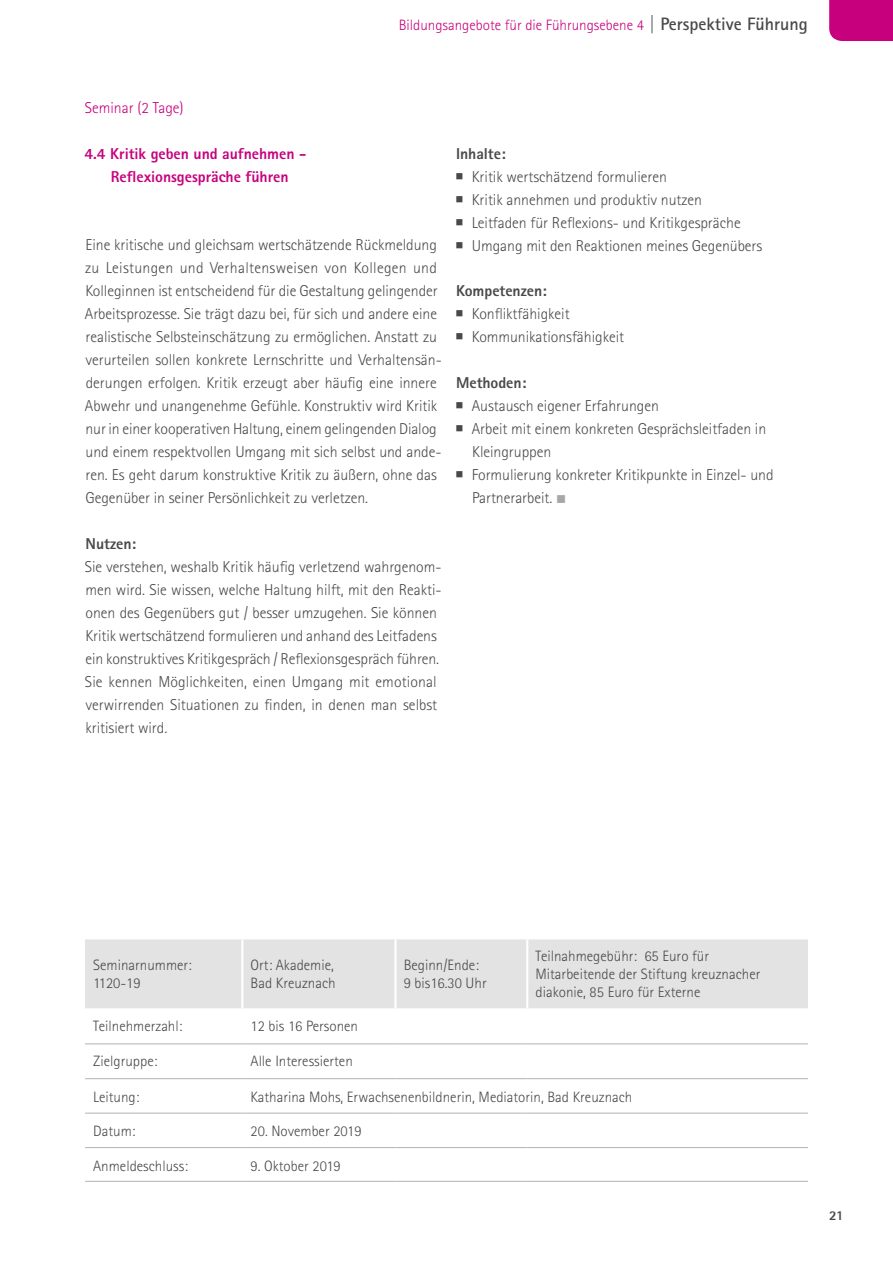
<style>
.page{position:relative;width:893px;height:1263px;background:#fff}
.page>*{position:absolute;margin:0;border:0;box-sizing:border-box;transform-origin:0 0}
.t1{font:300 15.75px/23px "Rotis Sans Serif Pro";letter-spacing:-.005em;color:#494948}
.t2{font:800 15.75px/23px "Rotis Sans Serif Pro";letter-spacing:-.005em;color:#c7007e;text-align:center}
.t3{font:800 15.75px "Rotis Sans Serif Pro";letter-spacing:-.005em;color:#494948}
.t4{font:300 15.75px "Rotis Sans Serif Pro";letter-spacing:-.005em;color:#c7007e}
.t5{font:300 15px/18px "Rotis Sans Serif Pro";color:#494948}
.t6{font:300 15px "Rotis Sans Serif Pro";color:#c7007e}
.t7{font:800 13.5px "Rotis Sans Serif Pro";color:#474848}
.s1{font-weight:700;font-size:18px;color:#494948}
.s2{color:#a7a7a8}
</style>
<div class="page">
<div style="left:829px;top:0;width:64px;height:41px;background:#c7007e"></div>
<div style="left:85px;top:939px;width:723px;height:69px;background:#e3e3e3"></div>
<hr style="left:241px;top:939px;width:2px;height:69px;background:#fff">
<hr style="left:394px;top:939px;width:2px;height:69px;background:#fff">
<hr style="left:526px;top:939px;width:2px;height:69px;background:#fff">
<hr style="left:85px;top:1043px;width:157px;height:1px;background:#b1b2b3">
<hr style="left:85px;top:1078px;width:157px;height:1px;background:#b1b2b3">
<hr style="left:242px;top:1043px;width:153px;height:1px;background:#b1b2b3">
<hr style="left:395px;top:1043px;width:132px;height:1px;background:#b1b2b3">
<hr style="left:527px;top:1043px;width:281px;height:1px;background:#b1b2b3">
<hr style="left:242px;top:1078px;width:153px;height:1px;background:#b1b2b3">
<hr style="left:395px;top:1078px;width:132px;height:1px;background:#b1b2b3">
<hr style="left:527px;top:1078px;width:281px;height:1px;background:#b1b2b3">
<hr style="left:85px;top:1113px;width:157px;height:1px;background:#b1b2b3">
<hr style="left:242px;top:1113px;width:153px;height:1px;background:#b1b2b3">
<hr style="left:395px;top:1113px;width:132px;height:1px;background:#b1b2b3">
<hr style="left:527px;top:1113px;width:281px;height:1px;background:#b1b2b3">
<hr style="left:85px;top:1147px;width:157px;height:1px;background:#b1b2b3">
<hr style="left:85px;top:1181px;width:157px;height:1px;background:#b1b2b3">
<hr style="left:242px;top:1147px;width:153px;height:1px;background:#b1b2b3">
<hr style="left:395px;top:1147px;width:132px;height:1px;background:#b1b2b3">
<hr style="left:527px;top:1147px;width:281px;height:1px;background:#b1b2b3">
<hr style="left:242px;top:1181px;width:153px;height:1px;background:#b1b2b3">
<hr style="left:395px;top:1181px;width:132px;height:1px;background:#b1b2b3">
<hr style="left:527px;top:1181px;width:281px;height:1px;background:#b1b2b3">
<p class="t6" style="left:399px;top:16px;width:411px">Bildungsangebote für die Führungsebene 4 <span class="s1">| Perspektive Führung</span></p>
<p class="t4" style="left:85px;top:98px;width:100px">Seminar (2 Tage)</p>
<p class="t2" style="left:84px;top:142px;width:223px">4.4 Kritik geben und aufnehmen -<br>Reflexionsgespräche führen</p>
<p class="t1" style="left:85px;top:234px;width:358px">Eine kritische und gleichsam wertschätzende Rückmeldung zu Leistungen und Verhaltensweisen von Kollegen und Kolleginnen ist entscheidend für die Gestaltung gelingender Arbeitsprozesse. Sie trägt dazu bei, für sich und andere eine realistische Selbsteinschätzung zu ermöglichen. Anstatt zu verurteilen sollen konkrete Lernschritte und Verhaltensän&shy;derungen erfolgen. Kritik erzeugt aber häufig eine innere Abwehr und unangenehme Gefühle. Konstruktiv wird Kritik nur in einer kooperativen Haltung, einem gelingenden Dialog und einem respektvollen Umgang mit sich selbst und ande&shy;ren. Es geht darum konstruktive Kritik zu äußern, ohne das Gegenüber in seiner Persönlichkeit zu verletzen.</p>
<p class="t3" style="left:86px;top:534px;width:52px">Nutzen:</p>
<p class="t1" style="left:85px;top:555px;width:358px">Sie verstehen, weshalb Kritik häufig verletzend wahrgenom&shy;men wird. Sie wissen, welche Haltung hilft, mit den Reakti&shy;onen des Gegenübers gut / besser umzugehen. Sie können Kritik wertschätzend formulieren und anhand des Leitfadens ein konstruktives Kritikgespräch / Reflexionsgespräch führen.<br>Sie kennen Möglichkeiten, einen Umgang mit emotional verwirrenden Situationen zu finden, in denen man selbst kritisiert wird.</p>
<p class="t3" style="left:456px;top:143px;width:51px">Inhalte:</p>
<p class="t1" style="left:455px;top:165px;width:213px">○ Kritik wertschätzend formulieren</p>
<p class="t1" style="left:455px;top:188px;width:248px">○ Kritik annehmen und produktiv nutzen</p>
<p class="t1" style="left:455px;top:211px;width:287px">○ Leitfaden für Reflexions- und Kritikgespräche</p>
<p class="t1" style="left:455px;top:234px;width:309px">○ Umgang mit den Reaktionen meines Gegenübers</p>
<p class="t3" style="left:456px;top:281px;width:92px">Kompetenzen:</p>
<p class="t1" style="left:455px;top:303px;width:116px">○ Konfliktfähigkeit</p>
<p class="t1" style="left:455px;top:326px;width:170px">○ Kommunikationsfähigkeit</p>
<p class="t3" style="left:456px;top:373px;width:72px">Methoden:</p>
<p class="t1" style="left:455px;top:395px;width:205px">○ Austausch eigener Erfahrungen</p>
<p class="t1" style="left:472px;top:418px;width:295px;text-indent:-17px">○ Arbeit mit einem konkreten Gesprächsleitfaden in<br>Kleingruppen</p>
<p class="t1" style="left:472px;top:464px;width:303px;text-indent:-17px">○ Formulierung konkreter Kritikpunkte in Einzel- und<br>Partnerarbeit. <span class="s2">■</span></p>
<p class="t5" style="left:93px;top:956px;width:100px">Seminarnummer:<br>1120-19</p>
<p class="t5" style="left:251px;top:956px;width:86px">Ort: Akademie,<br>Bad Kreuznach</p>
<p class="t5" style="left:404px;top:956px;width:85px">Beginn/Ende:<br>9 bis16.30 Uhr</p>
<p class="t5" style="left:535px;top:947px;width:226px">Teilnahmegebühr: 65 Euro für<br>Mitarbeitende der Stiftung kreuznacher diakonie, 85 Euro für Externe</p>
<p class="t5" style="left:93px;top:1017px;width:91px">Teilnehmerzahl:</p>
<p class="t5" style="left:251px;top:1017px;width:109px">12 bis 16 Personen</p>
<p class="t5" style="left:93px;top:1052px;width:66px">Zielgruppe:</p>
<p class="t5" style="left:251px;top:1052px;width:104px">Alle Interessierten</p>
<p class="t5" style="left:93px;top:1088px;width:48px">Leitung:</p>
<p class="t5" style="left:251px;top:1088px;width:383px">Katharina Mohs, Erwachsenenbildnerin, Mediatorin, Bad Kreuznach</p>
<p class="t5" style="left:93px;top:1122px;width:44px">Datum:</p>
<p class="t5" style="left:251px;top:1122px;width:113px">20. November 2019</p>
<p class="t5" style="left:93px;top:1157px;width:96px">Anmeldeschluss:</p>
<p class="t5" style="left:251px;top:1157px;width:92px">9. Oktober 2019</p>
<p class="t7" style="left:829px;top:1207px;width:16px">21</p>
</div>
